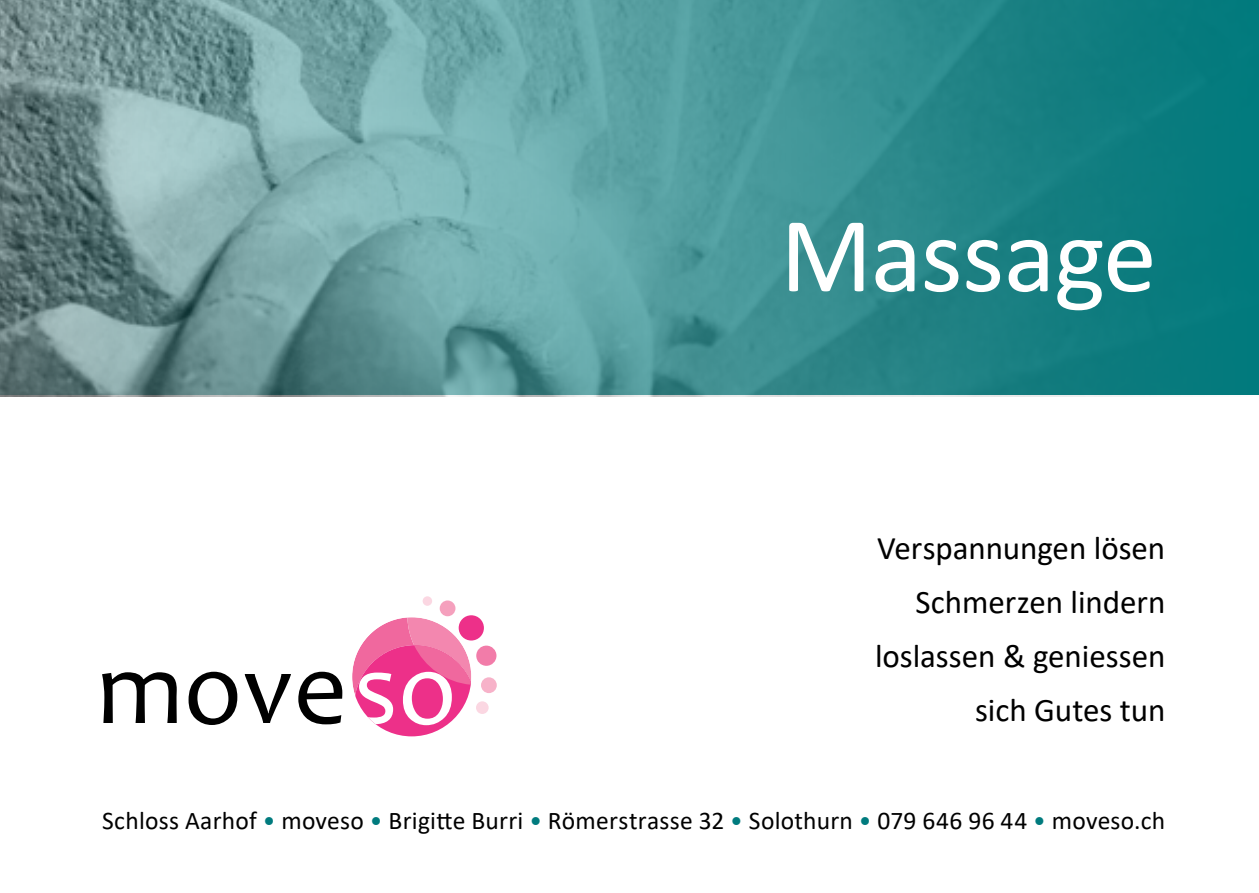
<style>
.page{position:relative;width:1259px;height:893px;background:#fff}
.page>*{position:absolute;margin:0;border:0;box-sizing:border-box;transform-origin:0 0}
.t1{font:108px "Calibri";letter-spacing:-.015em;color:#fff}
.t2{font:33px/54px "Calibri";letter-spacing:-.005em;color:#000;text-align:right}
.t3{font:25.5px "Calibri";letter-spacing:.01em;color:#000}
.s1{color:#007b7e}
</style>
<div class="page">
<svg style="left:352px;top:617px;width:119px;height:119px"></svg>
<div style="left:476px;top:646px;width:20px;height:20px;background:#f27ca9;border-radius:50%"></div>
<div style="left:440px;top:600px;width:15px;height:16px;background:#f5a0bd;border-radius:50%"></div>
<div style="left:423px;top:596px;width:9px;height:10px;background:#fbd7e2;border-radius:50%"></div>
<div style="left:476px;top:701px;width:12px;height:13px;background:#fbd7e2;border-radius:50%"></div>
<div style="left:481px;top:677px;width:16px;height:16px;background:#f7b2c9;border-radius:50%"></div>
<div style="left:459px;top:615px;width:25px;height:25px;background:#ed3089;border-radius:50%"></div>
<svg style="left:102px;top:672px;width:75px;height:51px"></svg>
<svg style="left:188px;top:672px;width:49px;height:53px"></svg>
<svg style="left:245px;top:674px;width:46px;height:49px"></svg>
<svg style="left:298px;top:672px;width:44px;height:52px"></svg>
<img style="left:0;top:0;width:1259px;height:397px">
<h1 class="t1" style="left:780px;top:180px;width:378px">Massage</h1>
<p class="t2" style="left:875px;top:521px;width:292px">Verspannungen lösen<br>Schmerzen lindern loslassen &amp; geniessen sich Gutes tun</p>
<p class="t3" style="left:102px;top:803px;width:1064px">Schloss Aarhof <span class="s1">•</span> moveso <span class="s1">•</span> Brigitte Burri <span class="s1">•</span> Römerstrasse 32 <span class="s1">•</span> Solothurn <span class="s1">•</span> 079 646 96 44 <span class="s1">•</span> moveso.ch</p>
</div>
